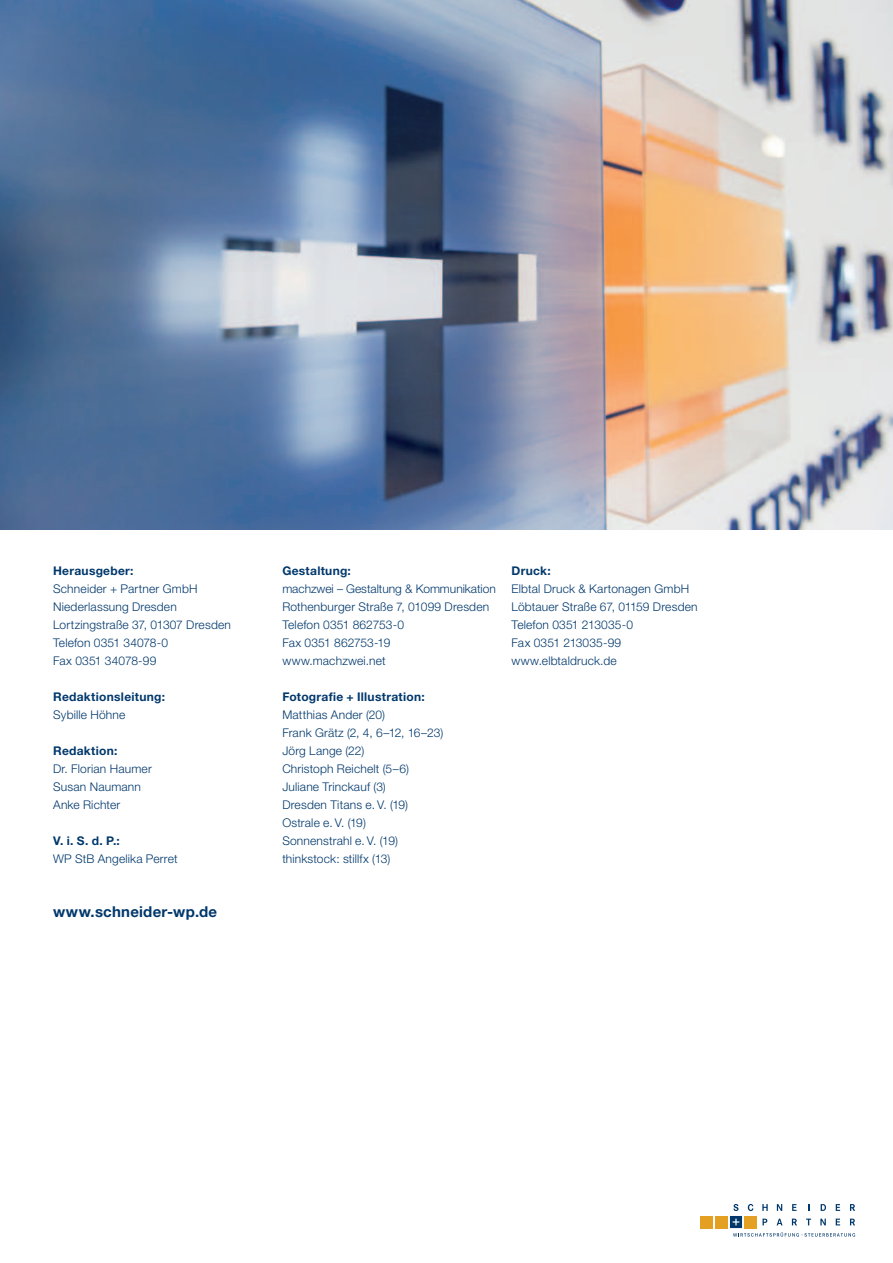
<style>
.page{position:relative;width:893px;height:1263px;background:#fff}
.page>*{position:absolute;margin:0;border:0;box-sizing:border-box;transform-origin:0 0}
.t1{font:700 15px "Helvetica Neue LT Std";letter-spacing:.015em;color:#00386c}
.t2{font:300 12px/18px "Helvetica Neue LT Std";letter-spacing:.015em;color:#00386c}
.t3{font:700 12px "Helvetica Neue LT Std";letter-spacing:.025em;color:#00386c}
</style>
<div class="page">
<div style="left:715px;top:1216px;width:12px;height:12px;background:#e3a023"></div>
<div style="left:701px;top:1216px;width:12px;height:12px;background:#e3a023"></div>
<svg style="left:730px;top:1204px;width:125px;height:32px"></svg>
<img style="left:0;top:0;width:893px;height:530px">
<p class="t3" style="left:53px;top:563px;width:82px">Herausgeber:</p>
<p class="t2" style="left:53px;top:579px;width:179px">Schneider + Partner GmbH<br>Niederlassung Dresden<br>Lortzingstraße 37, 01307 Dresden<br>Telefon 0351 34078-0<br>Fax 0351 34078-99</p>
<p class="t3" style="left:53px;top:689px;width:113px">Redaktionsleitung:</p>
<p class="t2" style="left:53px;top:705px;width:74px">Sybille Höhne</p>
<p class="t3" style="left:53px;top:743px;width:66px">Redaktion:</p>
<p class="t2" style="left:53px;top:759px;width:100px">Dr. Florian Haumer<br>Susan Naumann<br>Anke Richter</p>
<p class="t3" style="left:53px;top:833px;width:68px">V. i. S. d. P.:</p>
<p class="t2" style="left:53px;top:849px;width:126px">WP StB Angelika Perret</p>
<p class="t1" style="left:53px;top:902px;width:166px">www.schneider-wp.de</p>
<p class="t3" style="left:282px;top:563px;width:70px">Gestaltung:</p>
<p class="t2" style="left:282px;top:579px;width:215px">machzwei – Gestaltung &amp; Kommunikation<br>Rothenburger Straße 7, 01099 Dresden<br>Telefon 0351 862753-0<br>Fax 0351 862753-19 www.machzwei.net</p>
<p class="t3" style="left:282px;top:689px;width:144px">Fotografie + Illustration:</p>
<p class="t2" style="left:282px;top:705px;width:163px">Matthias Ander (20)<br>Frank Grätz (2, 4, 6–12, 16–23)<br>Jörg Lange (22)<br>Christoph Reichelt (5–6)<br>Juliane Trinckauf (3)<br>Dresden Titans e. V. (19)<br>Ostrale e. V. (19)<br>Sonnenstrahl e. V. (19) thinkstock: stillfx (13)</p>
<p class="t3" style="left:512px;top:563px;width:41px">Druck:</p>
<p class="t2" style="left:512px;top:579px;width:188px">Elbtal Druck &amp; Kartonagen GmbH<br>Löbtauer Straße 67, 01159 Dresden<br>Telefon 0351 213035-0<br>Fax 0351 213035-99 www.elbtaldruck.de</p>
</div>
